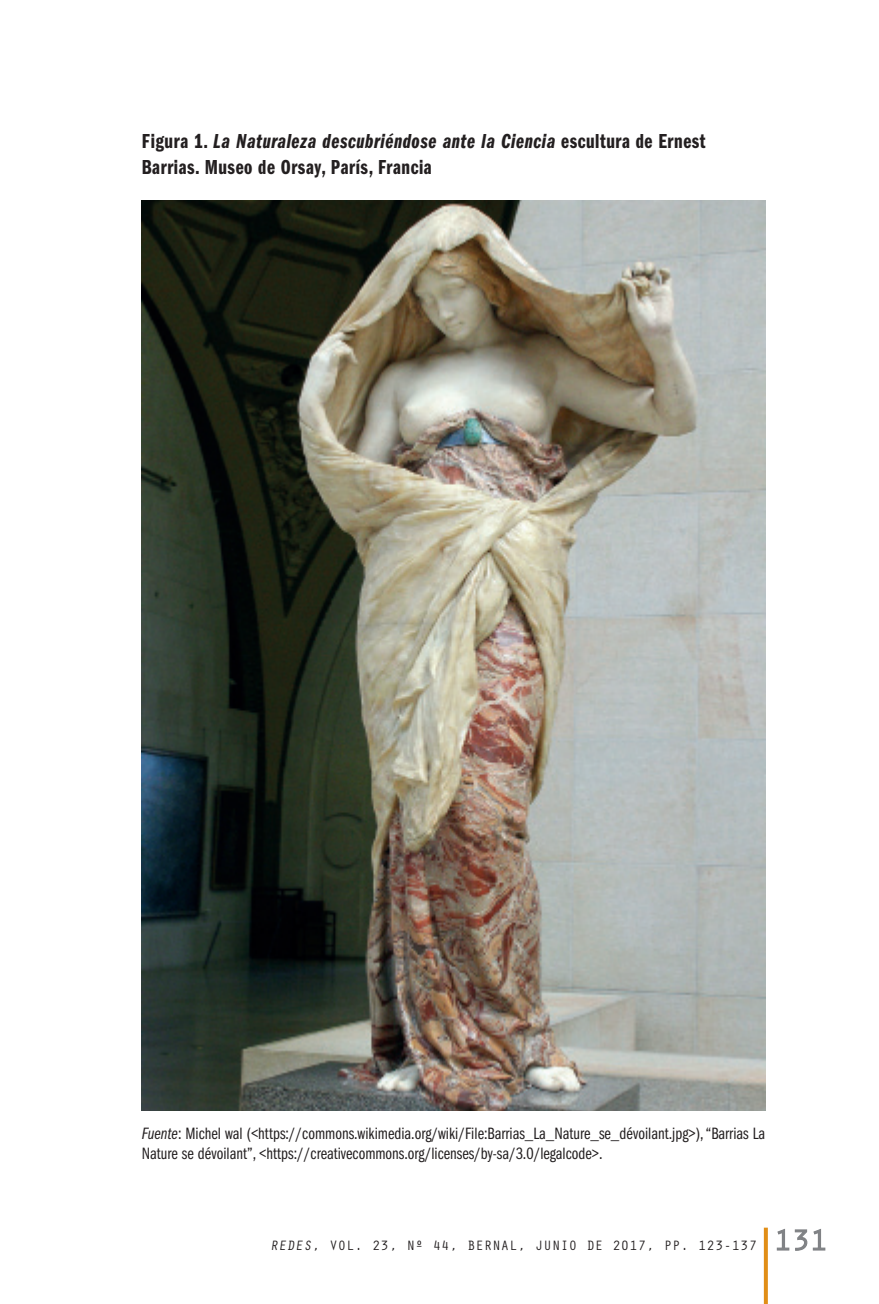
<style>
.page{position:relative;width:879px;height:1304px;background:#fff}
.page>*{position:absolute;margin:0;border:0;box-sizing:border-box;transform-origin:0 0}
.t1{font:21px "ITC Franklin Gothic Std Dm Cp It";letter-spacing:.025em;color:#231f20}
.t2{font:21px "ITC Franklin Gothic Std Dm Cp";letter-spacing:.025em;color:#231f20}
.t3{font:17px/20.4px "ITC Franklin Gothic Std Bk Cp";color:#231f20}
.t4{font:14px "Orator Std";color:#231f20}
.s1{font-family:"ITC Franklin Gothic Std Dm Cp"}
.s2{font-family:"ITC Franklin Gothic Std Bk Cp It"}
.s3{font-size:30px;color:#808285}
</style>
<div class="page">
<svg style="left:776px;top:1228px;width:50px;height:23px"></svg>
<svg style="left:764px;top:1228px;width:4px;height:76px"></svg>
<img style="left:142px;top:200px;width:623px;height:910px">
<p class="t1" style="left:142px;top:129px;width:565px"><span class="s1">Figura 1.</span> La Naturaleza descubriéndose ante la Ciencia <span class="s1">escultura de Ernest</span></p>
<p class="t2" style="left:142px;top:156px;width:292px">Barrias. Museo de Orsay, París, Francia</p>
<p class="t3" style="left:142px;top:1123px;width:625px"><span class="s2">Fuente</span>: Michel wal (&lt;https://commons.wikimedia.org/wiki/File:Barrias_La_Nature_se_dévoilant.jpg&gt;), “Barrias La<br>Nature se dévoilant”, &lt;https://creativecommons.org/licenses/by-sa/3.0/legalcode&gt;.</p>
<p class="t4" style="left:270px;top:1235px;width:560px">REDES, VOL. 23, Nº 44, BERNAL, JUNIO DE 2017, PP. 123-137 <span class="s3">131</span></p>
</div>
